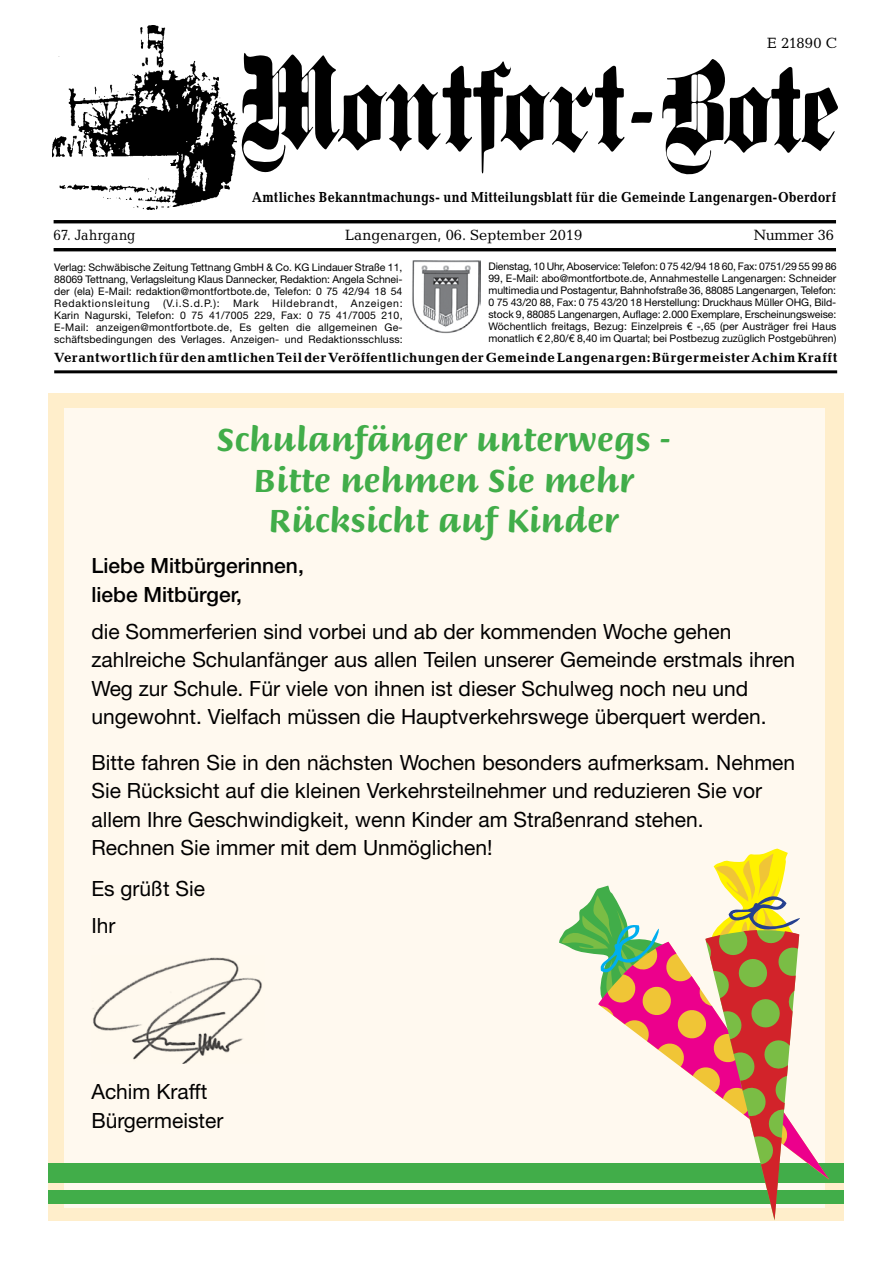
<style>
.page{position:relative;width:893px;height:1263px;background:#fff}
.page>*{position:absolute;margin:0;border:0;box-sizing:border-box;transform-origin:0 0}
.t1{font:700 34.5px/40.2px "Briem Script Std";color:#41ad49;text-align:center}
.t2{font:21px/28.5px "Helvetica Neue LT Std";color:#000}
.t3{font:500 21px/28.5px "Helvetica Neue LT Std";color:#000}
.t4{font:15px "Candida Std";color:#000}
.t5{font:15px "Candida Std";color:#000;scale:.9 1}
.t6{font:700 14.7px "Candida Std";letter-spacing:.015em;color:#000;scale:.87 1}
.t7{font:700 13.5px "Candida Std";letter-spacing:.025em;color:#000}
.t8{font:10.5px/12px "Helvetica Neue LT Std";letter-spacing:.015em;color:#000;text-align:justify}
.t9{font:10.5px "Helvetica Neue LT Std";letter-spacing:.07em;color:#000}
</style>
<div class="page">
<div style="left:49px;top:393px;width:795px;height:827px;background:#ffeecb"></div>
<div style="left:64px;top:408px;width:761px;height:799px;background:#fff9ef"></div>
<img style="left:93px;top:957px;width:169px;height:106px">
<div style="left:49px;top:1164px;width:795px;height:19px;background:#41ad49"></div>
<div style="left:49px;top:1190px;width:795px;height:13px;background:#41ad49"></div>
<svg style="left:598px;top:942px;width:231px;height:237px"></svg>
<svg style="left:559px;top:885px;width:106px;height:119px"></svg>
<svg style="left:703px;top:848px;width:97px;height:372px"></svg>
<img style="left:53px;top:25px;width:182px;height:184px">
<svg style="left:235px;top:52px;width:603px;height:121px"></svg>
<svg style="left:337px;top:59px;width:464px;height:116px"></svg>
<hr style="left:54px;top:220px;width:782px;height:3px;background:#000">
<hr style="left:54px;top:248px;width:782px;height:3px;background:#000">
<img style="left:412px;top:261px;width:68px;height:73px">
<hr style="left:54px;top:370px;width:783px;height:3px;background:#000">
<h3 class="t4" style="left:767px;top:34px;width:71px">E 21890 C</h3>
<h3 class="t6" style="left:252px;top:188px;width:673px">Amtliches Bekanntmachungs- und Mitteilungsblatt für die Gemeinde Langenargen-Oberdorf</h3>
<h3 class="t5" style="left:54px;top:226px;width:92px">67. Jahrgang</h3>
<h3 class="t4" style="left:345px;top:226px;width:238px">Langenargen, 06. September 2019</h3>
<h3 class="t4" style="left:754px;top:226px;width:82px">Nummer 36</h3>
<p class="t8" style="left:54px;top:261px;width:350px">Verlag: Schwäbische Zeitung Tettnang GmbH &amp; Co. KG Lindauer Straße 11, 88069 Tettnang, Verlagsleitung Klaus Dannecker, Redaktion: Angela Schnei&shy;der (ela) E-Mail: redaktion@montfortbote.de, Telefon: 0 75 42/94 18 54<br>Redaktionsleitung</p>
<p class="t8" style="left:488px;top:260px;width:350px">Dienstag, 10 Uhr, Aboservice: Telefon: 0 75 42/94 18 60, Fax: 0751/29 55 99 86<br>99, E-Mail: abo@montfortbote.de, Annahmestelle Langenargen: Schneider multimedia und Postagentur, Bahnhofstraße 36, 88085 Langenargen, Telefon:<br>0 75 43/20 88, Fax: 0 75 43/20 18 Herstellung: Druckhaus Müller OHG, Bild&shy;stock 9, 88085 Langenargen, Auflage: 2.000 Exemplare, Erscheinungsweise:<br>Wöchentlich freitags, Bezug: Einzelpreis € -,65 (per Austräger frei Haus monatlich € 2,80/€ 8,40 im Quartal; bei Postbezug zuzüglich Postgebühren)</p>
<p class="t7" style="left:54px;top:349px;width:784px">Verantwortlich für den amtlichen Teil der Veröffentlichungen der Gemeinde Langenargen: Bürgermeister Achim Krafft</p>
<p class="t8" style="left:163px;top:297px;width:58px">(V.i.S.d.P.):</p>
<p class="t8" style="left:233px;top:297px;width:27px">Mark</p>
<p class="t9" style="left:272px;top:297px;width:67px">Hildebrandt,</p>
<p class="t8" style="left:54px;top:297px;width:350px;text-indent:297px">Anzeigen:<br>Karin Nagurski, Telefon: 0 75 41/7005 229, Fax: 0 75 41/7005 210, E-Mail: anzeigen@montfortbote.de, Es gelten die allgemeinen Ge&shy;schäftsbedingungen des Verlages. Anzeigen- und Redaktionsschluss:</p>
<h1 class="t1" style="left:217px;top:420px;width:455px">Schulanfänger unterwegs -<br>Bitte nehmen Sie mehr<br>Rücksicht auf Kinder</h1>
<h2 class="t3" style="left:91px;top:551px;width:214px">Liebe Mitbürgerinnen, liebe Mitbürger,</h2>
<p class="t2" style="left:91px;top:617px;width:705px">die Sommerferien sind vorbei und ab der kommenden Woche gehen zahlreiche Schulanfänger aus allen Teilen unserer Gemeinde erstmals ihren Weg zur Schule. Für viele von ihnen ist dieser Schulweg noch neu und ungewohnt. Vielfach müssen die Hauptverkehrswege überquert werden.</p>
<p class="t2" style="left:91px;top:748px;width:705px">Bitte fahren Sie in den nächsten Wochen besonders aufmerksam. Nehmen Sie Rücksicht auf die kleinen Verkehrsteilnehmer und reduzieren Sie vor allem Ihre Geschwindigkeit, wenn Kinder am Straßenrand stehen.<br>Rechnen Sie immer mit dem Unmöglichen!</p>
<h2 class="t2" style="left:91px;top:870px;width:115px;line-height:37px">Es grüßt Sie<br>Ihr</h2>
<h2 class="t2" style="left:91px;top:1077px;width:134px">Achim Krafft<br>Bürgermeister</h2>
</div>
